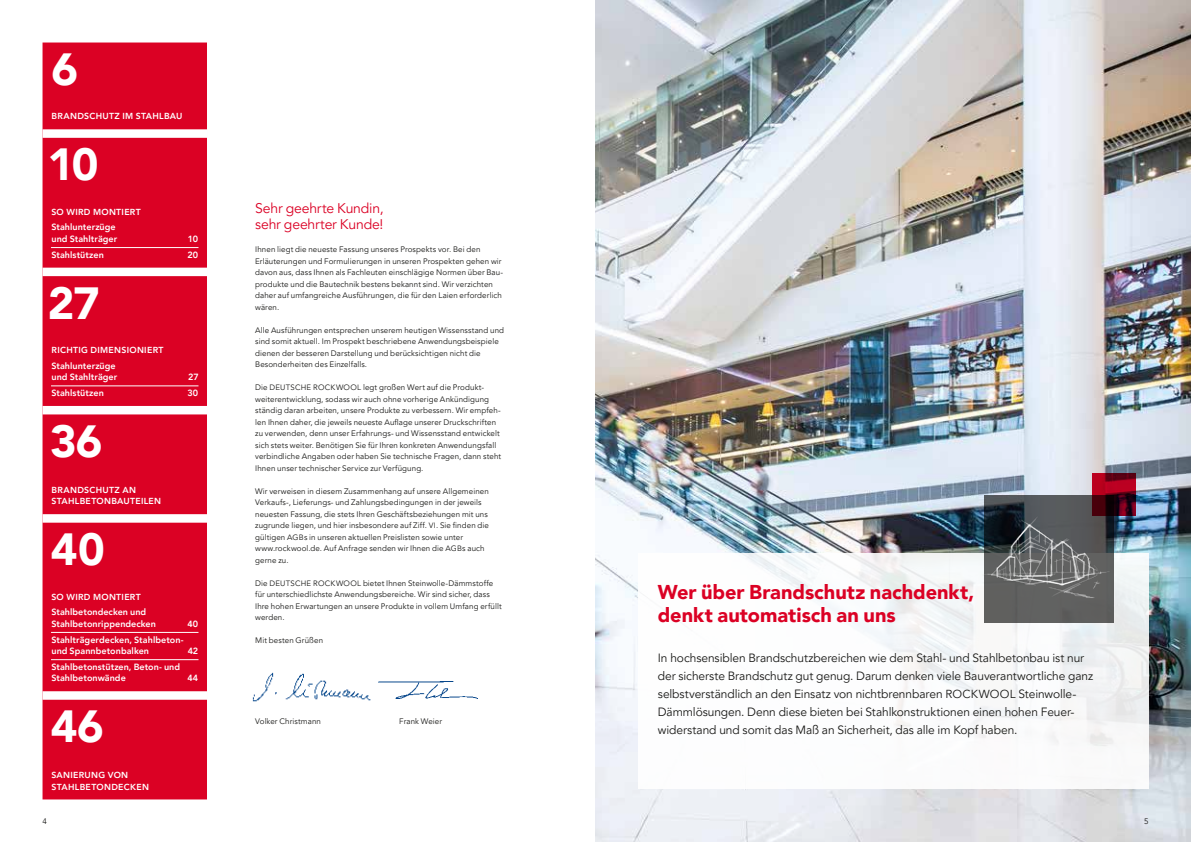
<style>
.page{position:relative;width:1191px;height:842px;background:#fff}
.page>*{position:absolute;margin:0;border:0;box-sizing:border-box;transform-origin:0 0}
.t1{font:900 45px "Avenir LT Pro";letter-spacing:-.02em;color:#fff}
.t2{font:900 20px/23px "Avenir LT Pro";color:#db0124}
.t3{font:14px/16.8px "Avenir LT Pro";letter-spacing:-.01em;color:#db0124}
.t4{font:12px/18px "Avenir LT Pro";letter-spacing:-.01em;color:#1a1a18}
.t5{font:800 9px/11.5px "Avenir LT Pro";letter-spacing:.005em;color:#fff}
.t6{font:800 8.7px/11.5px "Avenir LT Pro";letter-spacing:.035em;color:#fff}
.t7{font:8px/11.5px "Avenir LT Pro";letter-spacing:.01em;color:#1a1a18}
.s1{font-size:7.8px}
.s2{font-size:11.6px}
</style>
<div class="page">
<img style="left:595px;top:0;width:596px;height:842px">
<div style="left:638px;top:553px;width:510px;height:235px;background:#fff"></div>
<svg style="left:984px;top:495px;width:129px;height:127px;background:#585a5b"></svg>
<svg style="left:1092px;top:474px;width:43px;height:42px;background:#720017"></svg>
<img style="left:973px;top:507px;width:144px;height:102px">
<div style="left:43px;top:43px;width:164px;height:756px;background:#db0124"></div>
<div style="left:43px;top:129px;width:164px;height:9px;background:#fff"></div>
<div style="left:43px;top:268px;width:164px;height:8px;background:#fff"></div>
<div style="left:43px;top:514px;width:164px;height:9px;background:#fff"></div>
<div style="left:43px;top:406px;width:164px;height:8px;background:#fff"></div>
<div style="left:43px;top:691px;width:164px;height:9px;background:#fff"></div>
<hr style="left:51px;top:247px;width:147px;height:1px;background:#fff">
<hr style="left:51px;top:385px;width:147px;height:1px;background:#fff">
<hr style="left:51px;top:632px;width:147px;height:1px;background:#fff">
<hr style="left:51px;top:659px;width:147px;height:1px;background:#fff">
<img style="left:252px;top:672px;width:127px;height:30px">
<img style="left:379px;top:681px;width:99px;height:18px">
<h1 class="t1" style="left:52px;top:42px;width:28px">6</h1>
<p class="t6" style="left:52px;top:111px;width:132px">BRANDSCHUTZ IM STAHLBAU</p>
<h1 class="t1" style="left:47px;top:137px;width:52px">10</h1>
<p class="t6" style="left:51px;top:206px;width:91px">SO WIRD MONTIERT</p>
<p class="t5" style="left:51px;top:222px;width:67px">Stahlunterzüge und Stahlträger</p>
<p class="t5" style="left:188px;top:233px;width:12px">10</p>
<p class="t5" style="left:51px;top:249px;width:54px">Stahlstützen</p>
<p class="t5" style="left:187px;top:249px;width:12px">20</p>
<h1 class="t1" style="left:48px;top:276px;width:53px">27</h1>
<p class="t6" style="left:52px;top:344px;width:114px">RICHTIG DIMENSIONIERT</p>
<p class="t5" style="left:51px;top:360px;width:67px">Stahlunterzüge und Stahlträger</p>
<p class="t5" style="left:188px;top:371px;width:12px">27</p>
<p class="t5" style="left:51px;top:387px;width:54px">Stahlstützen</p>
<p class="t5" style="left:187px;top:387px;width:12px">30</p>
<h1 class="t1" style="left:50px;top:414px;width:54px">36</h1>
<p class="t6" style="left:51px;top:484px;width:111px">BRANDSCHUTZ AN<br>STAHLBETONBAUTEILEN</p>
<h1 class="t1" style="left:51px;top:522px;width:55px">40</h1>
<p class="t6" style="left:51px;top:591px;width:91px">SO WIRD MONTIERT</p>
<p class="t5" style="left:51px;top:606px;width:106px">Stahlbetondecken und<br>Stahlbetonrippendecken</p>
<p class="t5" style="left:187px;top:618px;width:12px">40</p>
<p class="t5" style="left:51px;top:634px;width:134px">Stahlträgerdecken, Stahlbeton&shy;und Spannbetonbalken</p>
<p class="t5" style="left:188px;top:645px;width:12px">42</p>
<p class="t5" style="left:51px;top:661px;width:130px">Stahlbetonstützen, Beton- und<br>Stahlbetonwände</p>
<p class="t5" style="left:187px;top:672px;width:12px">44</p>
<h1 class="t1" style="left:51px;top:699px;width:54px">46</h1>
<p class="t6" style="left:51px;top:769px;width:99px">SANIERUNG VON<br>STAHLBETONDECKEN</p>
<h3 class="t3" style="left:255px;top:200px;width:130px">Sehr geehrte Kundin, sehr geehrter Kunde!</h3>
<p class="t7" style="left:255px;top:244px;width:249px">Ihnen liegt die neueste Fassung unseres Prospekts vor. Bei den Erläuterungen und Formulierungen in unseren Prospekten gehen wir davon aus, dass Ihnen als Fachleuten einschlägige Normen über Bau&shy;produkte und die Bautechnik bestens bekannt sind. Wir verzichten daher auf umfangreiche Ausführungen, die für den Laien erforderlich wären.</p>
<p class="t7" style="left:255px;top:324px;width:250px">Alle Ausführungen entsprechen unserem heutigen Wissensstand und sind somit aktuell. Im Prospekt beschriebene Anwendungsbeispiele dienen der besseren Darstellung und berücksichtigen nicht die Besonderheiten des Einzelfalls.</p>
<p class="t7" style="left:255px;top:382px;width:247px">Die <span class="s1">DEUTSCHE ROCKWOOL</span> legt großen Wert auf die Produkt&shy;weiterentwicklung, sodass wir auch ohne vorherige Ankündigung ständig daran arbeiten, unsere Produkte zu verbessern. Wir empfeh&shy;len Ihnen daher, die jeweils neueste Auflage unserer Druckschriften zu verwenden, denn unser Erfahrungs- und Wissensstand entwickelt sich stets weiter. Benötigen Sie für Ihren konkreten Anwendungsfall verbindliche Angaben oder haben Sie technische Fragen, dann steht Ihnen unser technischer Service zur Verfügung.</p>
<p class="t7" style="left:255px;top:485px;width:235px">Wir verweisen in diesem Zusammenhang auf unsere Allgemeinen Verkaufs-, Lieferungs- und Zahlungsbedingungen in der jeweils neuesten Fassung, die stets Ihren Geschäftsbeziehungen mit uns zugrunde liegen, und hier insbesondere auf Ziff. <span class="s1">VI</span>. Sie finden die gültigen <span class="s1">AGB</span>s in unseren aktuellen Preislisten sowie unter www.rockwool.de. Auf Anfrage senden wir Ihnen die <span class="s1">AGB</span>s auch gerne zu.</p>
<p class="t7" style="left:255px;top:577px;width:248px">Die <span class="s1">DEUTSCHE ROCKWOOL</span> bietet Ihnen Steinwolle-Dämmstoffe für unterschiedlichste Anwendungsbereiche. Wir sind sicher, dass Ihre hohen Erwartungen an unsere Produkte in vollem Umfang erfüllt werden.</p>
<p class="t7" style="left:255px;top:635px;width:69px">Mit besten Grüßen</p>
<p class="t7" style="left:255px;top:715px;width:67px">Volker Christmann</p>
<p class="t7" style="left:399px;top:715px;width:44px">Frank Weier</p>
<h2 class="t2" style="left:658px;top:580px;width:318px">Wer über Brandschutz nachdenkt, denkt automatisch an uns</h2>
<p class="t4" style="left:658px;top:649px;width:437px">In hochsensiblen Brandschutzbereichen wie dem Stahl- und Stahlbetonbau ist nur der sicherste Brandschutz gut genug. Darum denken viele Bauverantwortliche ganz selbstverständlich an den Einsatz von nichtbrennbaren <span class="s2">ROCKWOOL</span> Steinwolle-Dämmlösungen. Denn diese bieten bei Stahlkonstruktionen einen hohen Feuer&shy;widerstand und somit das Maß an Sicherheit, das alle im Kopf haben.</p>
<p class="t7" style="left:43px;top:815px;width:6px">4</p>
<p class="t7" style="left:1144px;top:815px;width:6px">5</p>
</div>
